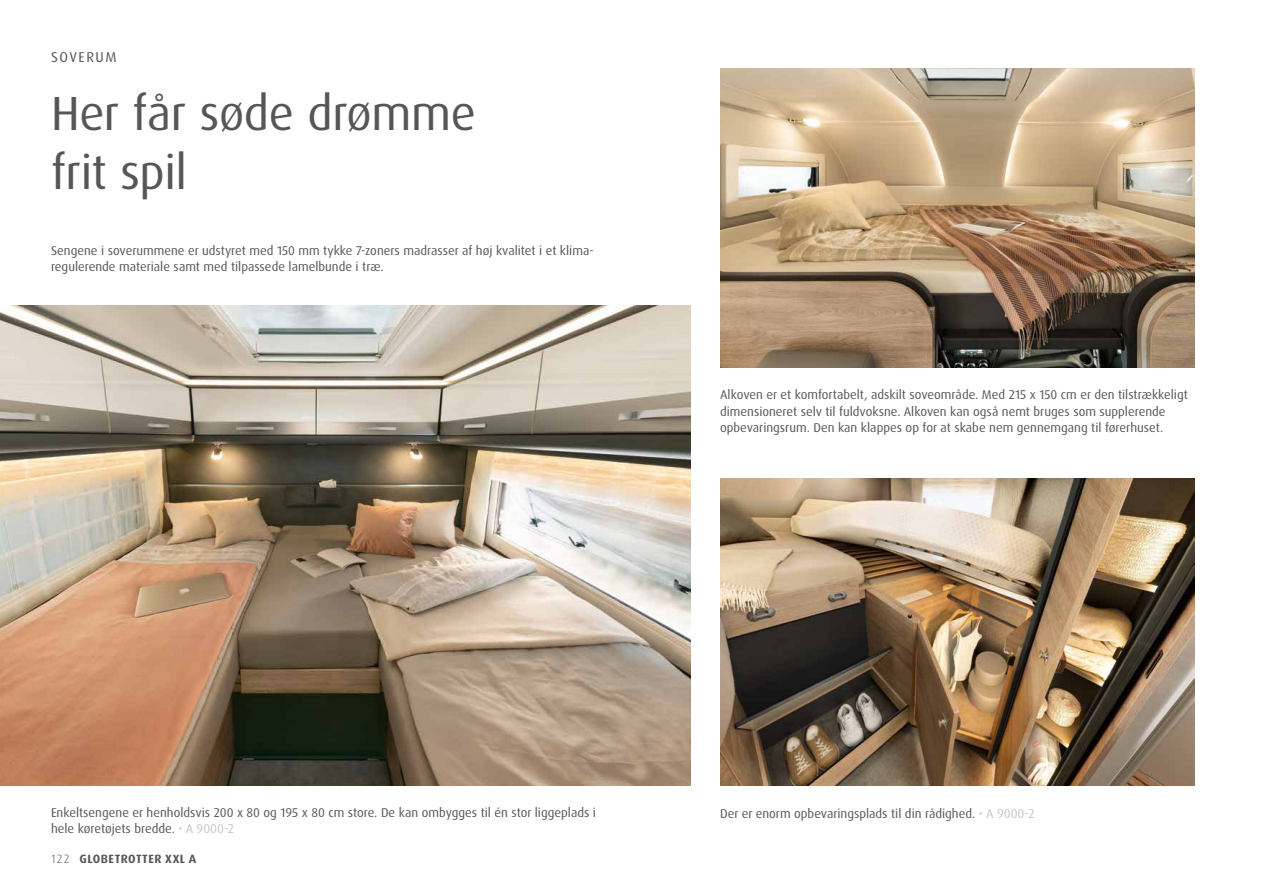
<style>
.page{position:relative;width:1263px;height:893px;background:#fff}
.page>*{position:absolute;margin:0;border:0;box-sizing:border-box;transform-origin:0 0}
.t1{font:48px/58.5px "Dax OT";letter-spacing:-.005em;color:#565656}
.t2{font:14.25px "Dax OT";letter-spacing:.105em;color:#565656}
.t3{font:12.75px/16.5px "Dax OT";color:#565656}
.t4{font:700 12px "Dax Pro";letter-spacing:.04em;color:#565656}
.s1{color:#c5c6c6}
.s2{font-family:"Dax OT";font-weight:300}
</style>
<div class="page">
<img style="left:720px;top:68px;width:475px;height:300px">
<img style="left:0;top:306px;width:690px;height:480px">
<img style="left:720px;top:478px;width:475px;height:308px">
<p class="t2" style="left:51px;top:48px;width:67px">SOVERUM</p>
<h1 class="t1" style="left:51px;top:85px;width:427px">Her får søde drømme frit spil</h1>
<p class="t3" style="left:51px;top:242px;width:544px">Sengene i soverummene er udstyret med 150 mm tykke 7-zoners madrasser af høj kvalitet i et klima&shy;regulerende materiale samt med tilpassede lamelbunde i træ.</p>
<p class="t3" style="left:720px;top:387px;width:469px">Alkoven er et komfortabelt, adskilt soveområde. Med 215 x 150 cm er den tilstrækkeligt dimensioneret selv til fuldvoksne. Alkoven kan også nemt bruges som supplerende opbevaringsrum. Den kan klappes op for at skabe nem gennemgang til førerhuset.</p>
<p class="t3" style="left:51px;top:804px;width:546px">Enkeltsengene er henholdsvis 200 x 80 og 195 x 80 cm store. De kan ombygges til én stor liggeplads i hele køretøjets bredde. <span class="s1">• A 9000-2</span></p>
<p class="t3" style="left:720px;top:805px;width:316px">Der er enorm opbevaringsplads til din rådighed. <span class="s1">• A 9000-2</span></p>
<p class="t4" style="left:51px;top:851px;width:147px"><span class="s2">122</span> GLOBETROTTER XXL A</p>
</div>
